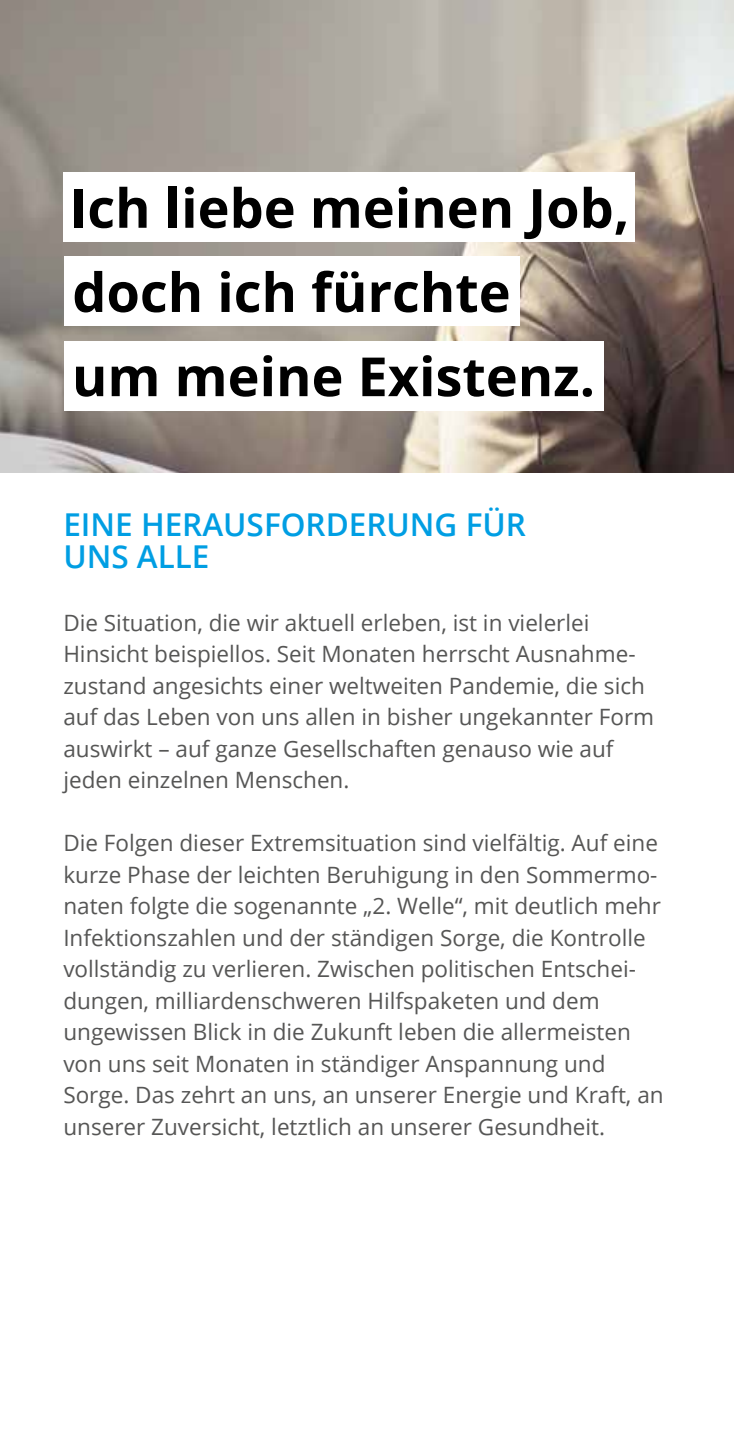
<style>
.page{position:relative;width:734px;height:1448px;background:#fff}
.page>*{position:absolute;margin:0;border:0;box-sizing:border-box;transform-origin:0 0}
.t1{font:700 54px/84.1px "Open Sans";color:#000}
.t2{font:600 31.5px/31.5px "Open Sans";color:#009ee3}
.t3{font:22.5px/31.5px "Open Sans";color:#565655}
</style>
<div class="page">
<img style="left:0;top:0;width:733px;height:473px">
<div style="left:64px;top:172px;width:571px;height:70px;background:#fff"></div>
<div style="left:64px;top:256px;width:455px;height:70px;background:#fff"></div>
<div style="left:64px;top:341px;width:539px;height:69px;background:#fff"></div>
<h1 class="t1" style="left:69px;top:165px;width:561px">Ich liebe meinen Job, doch ich fürchte<br>um meine Existenz.</h1>
<h2 class="t2" style="left:63px;top:508px;width:464px">EINE HERAUSFORDERUNG FÜR<br>UNS ALLE</h2>
<p class="t3" style="left:63px;top:606px;width:592px">Die Situation, die wir aktuell erleben, ist in vielerlei Hinsicht beispiellos. Seit Monaten herrscht Ausnahme&shy;zustand angesichts einer weltweiten Pandemie, die sich auf das Leben von uns allen in bisher ungekannter Form auswirkt – auf ganze Gesellschaften genauso wie auf jeden einzelnen Menschen.</p>
<p class="t3" style="left:63px;top:827px;width:601px">Die Folgen dieser Extremsituation sind vielfältig. Auf eine kurze Phase der leichten Beruhigung in den Sommermo&shy;naten folgte die sogenannte „2. Welle“, mit deutlich mehr Infektionszahlen und der ständigen Sorge, die Kontrolle vollständig zu verlieren. Zwischen politischen Entschei&shy;dungen, milliardenschweren Hilfspaketen und dem ungewissen Blick in die Zukunft leben die allermeisten von uns seit Monaten in ständiger Anspannung und Sorge. Das zehrt an uns, an unserer Energie und Kraft, an unserer Zuversicht, letztlich an unserer Gesundheit.</p>
</div>
